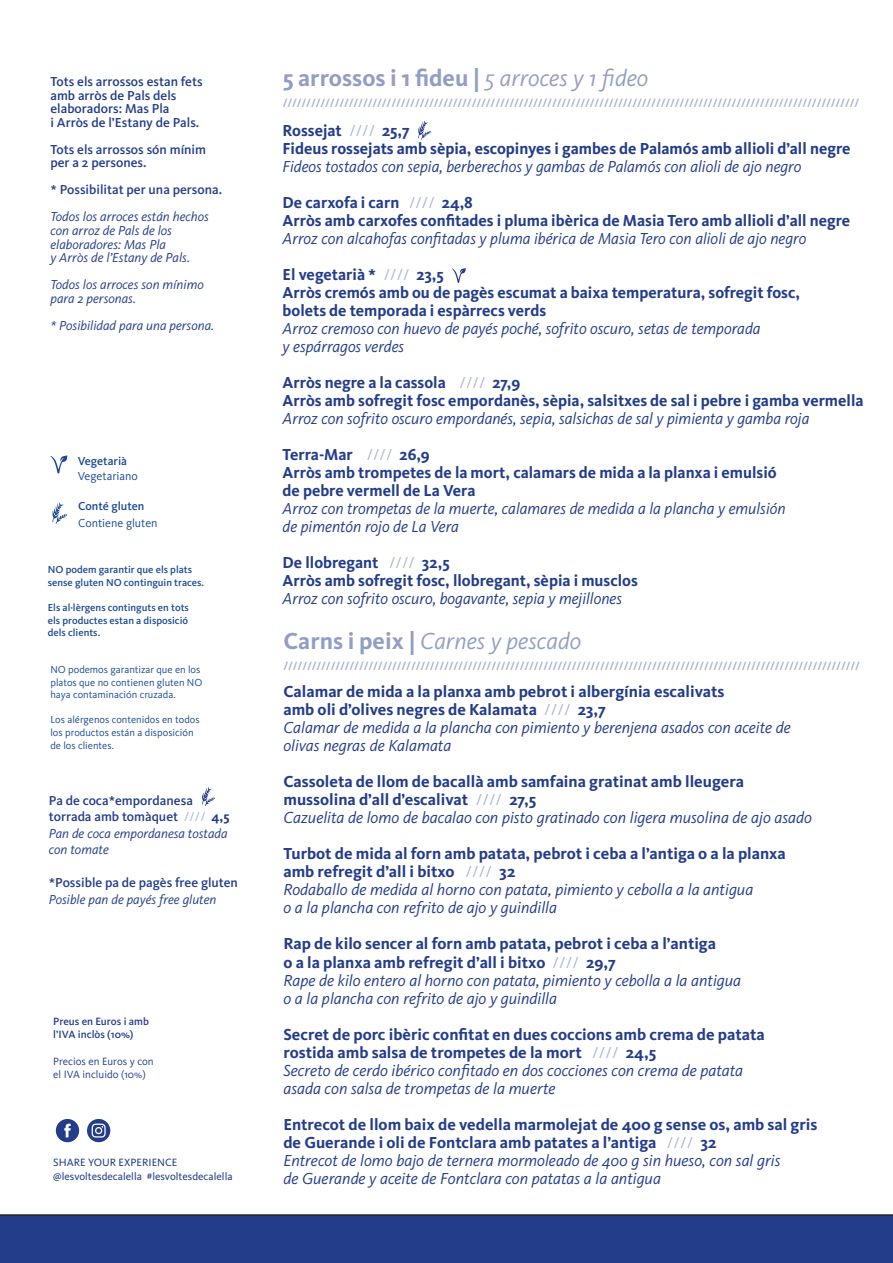
<style>
.page{position:relative;width:893px;height:1263px;background:#fff}
.page>*{position:absolute;margin:0;border:0;box-sizing:border-box;transform-origin:0 0}
.t1{font:700 24px "Kievit OT";color:rgb(36 61 138/.5)}
.t2{font:italic 24px "Kievit OT";color:rgb(36 61 138/.5)}
.t3{font:italic 16.5px/18px "Kievit OT";color:#243d8a}
.t4{font:700 16.5px/18px "Kievit OT";color:#243d8a}
.t5{font:500 13.5px/13.5px "Kievit OT";color:#243d8a}
.t6{font:italic 13.5px/13.5px "Kievit OT";color:#243d8a}
.t7{font:12px "Kievit OT";color:#1b4995}
.t8{font:500 12px "Kievit OT";color:#1b4995}
.t9{font:10.95px/14.5px "Kievit OT";color:#243d8a}
.t10{font:10.95px/13.2px "Kievit OT";color:#243d8a}
.t11{font:500 10.95px/13.2px "Kievit OT";color:#243d8a}
.t12{font:700 10.5px "Kievit OT";color:rgb(36 61 138/.4)}
.t13{font:10.5px/12.6px "Kievit OT";color:#1b4995}
.t14{font:500 10.5px/12.6px "Kievit OT";color:#1b4995}
.s1{font-weight:400;color:rgb(36 61 138/.4)}
.s2{font-weight:700}
.s3{font-weight:400;font-style:italic}
.s4{font-weight:700;font-style:normal}
.s5{font-style:normal;color:rgb(36 61 138/.4)}
</style>
<div class="page">
<svg style="left:56px;top:1119px;width:23px;height:23px"></svg>
<svg style="left:87px;top:1119px;width:23px;height:23px"></svg>
<div style="left:0;top:1214px;width:893px;height:49px;background:#243d8a"></div>
<svg style="left:52px;top:502px;width:15px;height:22px"></svg>
<svg style="left:51px;top:455px;width:16px;height:18px"></svg>
<svg style="left:418px;top:121px;width:13px;height:19px"></svg>
<svg style="left:452px;top:268px;width:14px;height:15px"></svg>
<svg style="left:202px;top:787px;width:13px;height:19px"></svg>
<p class="t5" style="left:50px;top:75px;width:154px">Tots els arrossos estan fets amb arròs de Pals dels elaboradors: Mas Pla<br>i Arròs de l’Estany de Pals.</p>
<p class="t5" style="left:50px;top:143px;width:157px">Tots els arrossos són mínim per a 2 persones.</p>
<p class="t5" style="left:50px;top:183px;width:173px">* Possibilitat per una persona.</p>
<p class="t6" style="left:50px;top:210px;width:160px">Todos los arroces están hechos con arroz de Pals de los elaboradores: Mas Pla<br>y Arròs de l’Estany de Pals.</p>
<p class="t6" style="left:50px;top:278px;width:155px">Todos los arroces son mínimo para 2 personas.</p>
<p class="t6" style="left:50px;top:318px;width:165px">* Posibilidad para una persona.</p>
<p class="t8" style="left:78px;top:454px;width:51px">Vegetarià</p>
<p class="t7" style="left:78px;top:469px;width:62px">Vegetariano</p>
<p class="t8" style="left:78px;top:499px;width:68px">Conté gluten</p>
<p class="t7" style="left:78px;top:515px;width:81px">Contiene gluten</p>
<p class="t14" style="left:48px;top:563px;width:158px">NO podem garantir que els plats sense gluten NO continguin traces.</p>
<p class="t14" style="left:48px;top:601px;width:143px;text-align:justify">Els al·lèrgens continguts en tots els productes estan a disposició dels clients.</p>
<p class="t13" style="left:50px;top:663px;width:153px">NO podemos garantizar que en los platos que no contienen gluten NO haya contaminación cruzada.</p>
<p class="t13" style="left:50px;top:713px;width:151px">Los alérgenos contenidos en todos los productos están a disposición de los clientes.</p>
<p class="t5" style="left:49px;top:792px;width:182px;line-height:16.5px">Pa de coca*empordanesa torrada amb tomàquet <span class="s1">////</span> <span class="s2">4,5<br></span><span class="s3">Pan de coca empordanesa tostada con tomate</span></p>
<p class="t5" style="left:49px;top:876px;width:191px">*Possible pa de pagès free gluten</p>
<p class="t6" style="left:49px;top:892px;width:169px">Posible pan de payés free gluten</p>
<p class="t11" style="left:53px;top:1015px;width:97px">Preus en Euros i amb l’IVA inclòs (10%)</p>
<p class="t10" style="left:53px;top:1054px;width:102px">Precios en Euros y con el IVA incluido (10%)</p>
<p class="t9" style="left:53px;top:1154px;width:181px">SHARE YOUR EXPERIENCE @lesvoltesdecalella #lesvoltesdecalella</p>
<h1 class="t1" style="left:283px;top:64px;width:367px">5 arrossos i 1 fideu | <span class="s3">5 arroces y 1 fideo</span></h1>
<p class="t12" style="left:283px;top:96px;width:578px">//////////////////////////////////////////////////////////////////////////////////////////////////////////////////////////</p>
<p class="t4" style="left:283px;top:121px;width:569px">Rossejat <span class="s1">////</span> 25,7<br>Fideus rossejats amb sèpia, escopinyes i gambes de Palamós amb allioli d’all negre</p>
<p class="t3" style="left:283px;top:148px;width:520px;line-height:36px">Fideos tostados con sepia, berberechos y gambas de Palamós con alioli de ajo negro<br><span class="s4">De carxofa i carn</span> <span class="s5">////</span> <span class="s4">24,8</span></p>
<p class="t4" style="left:283px;top:211px;width:569px">Arròs amb carxofes confitades i pluma ibèrica de Masia Tero amb allioli d’all negre</p>
<p class="t3" style="left:283px;top:220px;width:525px;line-height:36px">Arroz con alcahofas confitadas y pluma ibérica de Masia Tero con alioli de ajo negro<br><span class="s4">El vegetarià *</span> <span class="s5">////</span> <span class="s4">23,5</span></p>
<p class="t4" style="left:283px;top:283px;width:519px">Arròs cremós amb ou de pagès escumat a baixa temperatura, sofregit fosc, bolets de temporada i espàrrecs verds</p>
<p class="t3" style="left:283px;top:319px;width:479px">Arroz cremoso con huevo de payés poché, sofrito oscuro, setas de temporada y espárragos verdes</p>
<p class="t4" style="left:283px;top:373px;width:582px">Arròs negre a la cassola <span class="s1">////</span> 27,9<br>Arròs amb sofregit fosc empordanès, sèpia, salsitxes de sal i pebre i gamba vermella</p>
<p class="t3" style="left:283px;top:400px;width:528px;line-height:36px">Arroz con sofrito oscuro empordanés, sepia, salsichas de sal y pimienta y gamba roja<br><span class="s4">Terra-Mar</span> <span class="s5">////</span> <span class="s4">26,9</span></p>
<p class="t4" style="left:283px;top:463px;width:496px">Arròs amb trompetes de la mort, calamars de mida a la planxa i emulsió de pebre vermell de La Vera</p>
<p class="t3" style="left:283px;top:499px;width:505px">Arroz con trompetas de la muerte, calamares de medida a la plancha y emulsión de pimentón rojo de La Vera</p>
<p class="t4" style="left:283px;top:553px;width:357px">De llobregant <span class="s1">////</span> 32,5<br>Arròs amb sofregit fosc, llobregant, sèpia i musclos</p>
<p class="t3" style="left:283px;top:589px;width:341px">Arroz con sofrito oscuro, bogavante, sepia y mejillones</p>
<h1 class="t2" style="left:283px;top:626px;width:299px"><span class="s4">Carns i peix |</span> Carnes y pescado</h1>
<p class="t12" style="left:283px;top:659px;width:578px">//////////////////////////////////////////////////////////////////////////////////////////////////////////////////////////</p>
<p class="t4" style="left:283px;top:683px;width:509px">Calamar de mida a la planxa amb pebrot i albergínia escalivats<br>amb oli d’olives negres de Kalamata <span class="s1">////</span> 23,7<br><span class="s3">Calamar de medida a la plancha con pimiento y berenjena asados con aceite de olivas negras de Kalamata</span></p>
<p class="t4" style="left:283px;top:773px;width:530px">Cassoleta de llom de bacallà amb samfaina gratinat amb lleugera mussolina d’all d’escalivat <span class="s1">////</span> 27,5<br><span class="s3">Cazuelita de lomo de bacalao con pisto gratinado con ligera musolina de ajo asado</span></p>
<p class="t3" style="left:283px;top:845px;width:504px"><span class="s4">Turbot de mida al forn amb patata, pebrot i ceba a l’antiga o a la planxa amb refregit d’all i bitxo</span> <span class="s5">////</span> <span class="s4">32<br></span>Rodaballo de medida al horno con patata, pimiento y cebolla a la antigua<br>o a la plancha con refrito de ajo y guindilla</p>
<p class="t3" style="left:283px;top:935px;width:459px"><span class="s4">Rap de kilo sencer al forn amb patata, pebrot i ceba a l’antiga<br>o a la planxa amb refregit d’all i bitxo</span> <span class="s5">////</span> <span class="s4">29,7<br></span>Rape de kilo entero al horno con patata, pimiento y cebolla a la antigua o a la plancha con refrito de ajo y guindilla</p>
<p class="t4" style="left:283px;top:1025px;width:483px">Secret de porc ibèric confitat en dues coccions amb crema de patata rostida amb salsa de trompetes de la mort <span class="s1">////</span> 24,5<br><span class="s3">Secreto de cerdo ibérico confitado en dos cocciones con crema de patata asada con salsa de trompetas de la muerte</span></p>
<p class="t3" style="left:283px;top:1115px;width:535px"><span class="s4">Entrecot de llom baix de vedella marmolejat de 400 g sense os, amb sal gris de Guerande i oli de Fontclara amb patates a l’antiga</span> <span class="s5">////</span> <span class="s4">32<br></span>Entrecot de lomo bajo de ternera mormoleado de 400 g sin hueso, con sal gris<br>de Guerande y aceite de Fontclara con patatas a la antigua</p>
</div>
